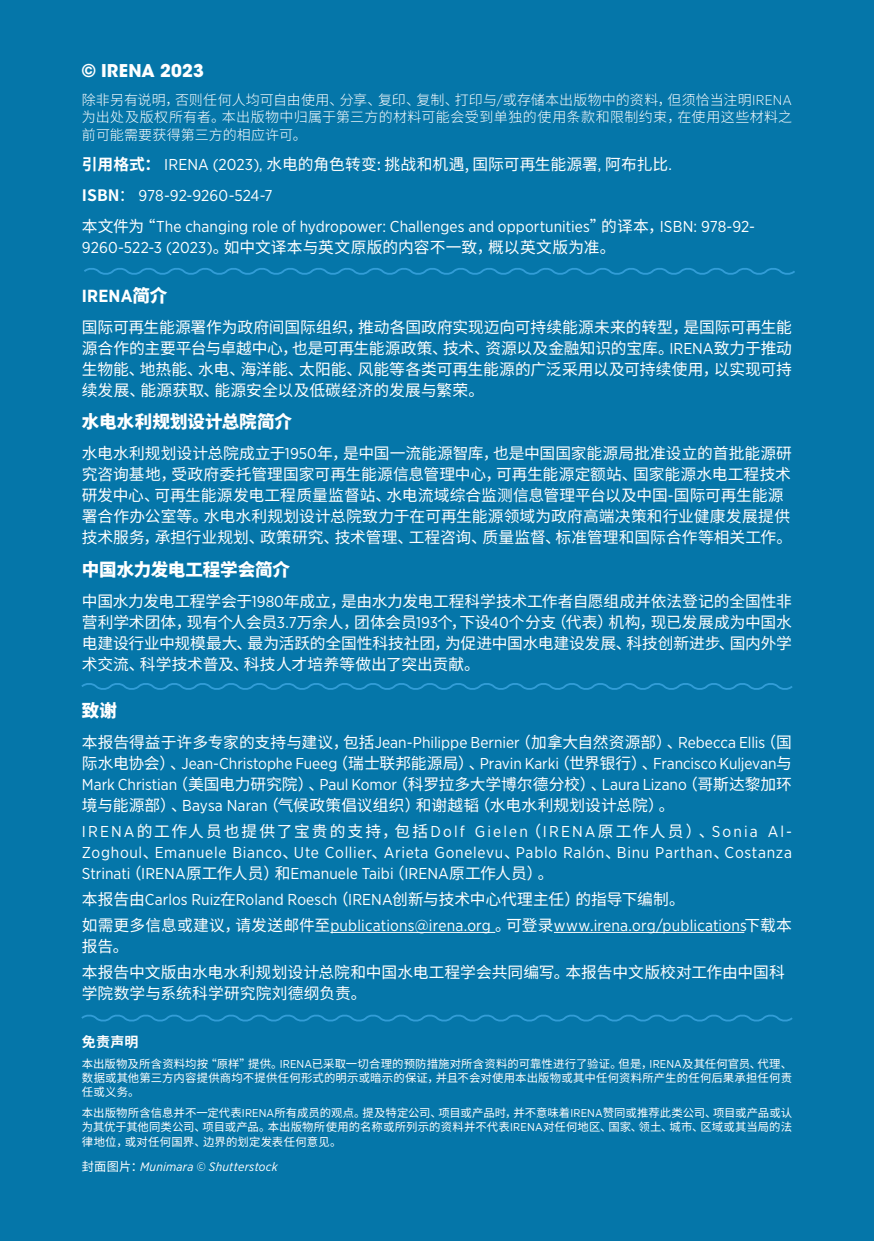
<style>
.page{position:relative;width:874px;height:1241px;background:#fff}
.page>*{position:absolute;margin:0;border:0;box-sizing:border-box;transform-origin:0 0}
.Copyright_Page_Title{font:800 17.5px "Source Han Sans SC";color:#fff}
.Copyright_Page_Title-2{font:700 17.5px "ITC Avant Garde Std";letter-spacing:.01em;color:#fff}
.Copyright_Page_Title-3{font:700 17.5px "Gotham Narrow";letter-spacing:.01em;color:#fff}
.Copyright_Page{font:15.75px/21px "Gotham Narrow";letter-spacing:.005em;color:#fff}
.Copyright_Page-2{font:15.75px/21px "Source Han Sans SC";color:#fff;text-align:justify}
.Txt_Contra_cover{font:300 14px/17.5px "Source Han Sans SC";letter-spacing:.02em;color:#fff;text-align:justify}
.Copyright_Page_Title-4{font:700 14px "Source Han Sans SC";color:#fff}
.About_IRENA{font:italic 12.25px "Gotham Narrow";letter-spacing:.02em;color:#fff}
.Copyright_Page_Title-5{font:11.38px/14px "Source Han Sans SC";letter-spacing:.01em;color:#fff;text-align:justify}
.s1{font-family:"Gotham Narrow"}
.s2{font-weight:700}
.s3{font-family:"Source Han Sans SC";font-weight:700}
.s4{font-family:"Source Han Sans SC"}
.s5{font-family:"Source Han Sans SC";font-weight:800}
.s6{font-family:"Source Han Sans SC";font-style:normal}
.s7{font-style:normal}
</style>
<div class="page">
<div style="left:0;top:0;width:873px;height:1240px;background:#0576a9"></div>
<hr style="left:330px;top:931px;width:165px;height:1px;background:#fff">
<hr style="left:553px;top:931px;width:191px;height:1px;background:#fff">
<svg style="left:84px;top:268px;width:711px;height:7px"></svg>
<svg style="left:81px;top:683px;width:712px;height:7px"></svg>
<svg style="left:81px;top:1014px;width:712px;height:8px"></svg>
<p class="Copyright_Page_Title-2" style="left:82px;top:59px;width:123px">© IRENA 2023</p>
<p class="Txt_Contra_cover" style="left:82px;top:91px;width:711px">除非另有说明，否则任何人均可自由使用、分享、复印、复制、打印与<span class="s1">/</span>或存储本出版物中的资料，但须恰当注明<span class="s1">IRENA</span>为出处及版权所有者。本出版物中归属于第三方的材料可能会受到单独的使用条款和限制约束，在使用这些材料之前可能需要获得第三方的相应许可。</p>
<p class="Copyright_Page-2" style="left:82px;top:154px;width:591px"><span class="s2">引用格式：</span> <span class="s1">IRENA (2023),</span> 水电的角色转变: 挑战和机遇, 国际可再生能源署<span class="s1">,</span> 阿布扎比<span class="s1">.</span></p>
<p class="Copyright_Page" style="left:82px;top:185px;width:192px"><span class="s3">ISBN</span><span class="s4">：</span> 978-92-9260-524-7</p>
<p class="Copyright_Page" style="left:82px;top:216px;width:674px"><span class="s4">本文件为“</span>The changing role of hydropower: Challenges and opportunities<span class="s4">”的译本，</span>ISBN: 978-92-<br>9260-522-3 (2023)<span class="s4">。如中文译本与英文原版的内容不一致，概以英文版为准。</span></p>
<p class="Copyright_Page_Title-3" style="left:82px;top:284px;width:87px">IRENA<span class="s5">简介</span></p>
<p class="Copyright_Page-2" style="left:82px;top:317px;width:711px">国际可再生能源署作为政府间国际组织，推动各国政府实现迈向可持续能源未来的转型，是国际可再生能源合作的主要平台与卓越中心，也是可再生能源政策、技术、资源以及金融知识的宝库。<span class="s1">IRENA</span>致力于推动生物能、地热能、水电、海洋能、太阳能、风能等各类可再生能源的广泛采用以及可持续使用，以实现可持续发展、能源获取、能源安全以及低碳经济的发展与繁荣。</p>
<p class="Copyright_Page_Title" style="left:82px;top:412px;width:211px">水电水利规划设计总院简介</p>
<p class="Copyright_Page-2" style="left:82px;top:443px;width:711px;text-align:left">水电水利规划设计总院成立于<span class="s1">1950</span>年，是中国一流能源智库，也是中国国家能源局批准设立的首批能源研究咨询基地，受政府委托管理国家可再生能源信息管理中心，可再生能源定额站、国家能源水电工程技术研发中心、可再生能源发电工程质量监督站、水电流域综合监测信息管理平台以及中国<span class="s1">-</span>国际可再生能源署合作办公室等。水电水利规划设计总院致力于在可再生能源领域为政府高端决策和行业健康发展提供技术服务，承担行业规划、政策研究、技术管理、工程咨询、质量监督、标准管理和国际合作等相关工作。</p>
<p class="Copyright_Page_Title" style="left:82px;top:559px;width:209px">中国水力发电工程学会简介</p>
<p class="Copyright_Page-2" style="left:82px;top:590px;width:711px">中国水力发电工程学会于<span class="s1">1980</span>年成立，是由水力发电工程科学技术工作者自愿组成并依法登记的全国性非营利学术团体，现有个人会员<span class="s1">3.7</span>万余人，团体会员<span class="s1">193</span>个，下设<span class="s1">40</span>个分支（代表）机构，现已发展成为中国水电建设行业中规模最大、最为活跃的全国性科技社团，为促进中国水电建设发展、科技创新进步、国内外学术交流、科学技术普及、科技人才培养等做出了突出贡献。</p>
<p class="Copyright_Page_Title" style="left:82px;top:700px;width:37px">致谢</p>
<p class="Copyright_Page" style="left:82px;top:731px;width:711px;text-align:justify"><span class="s4">本报告得益于许多专家的支持与建议，包括</span>Jean-Philippe Bernier<span class="s4">（加拿大自然资源部）、</span>Rebecca Ellis<span class="s4">（国际水电协会）、</span>Jean-Christophe Fueeg<span class="s4">（瑞士联邦能源局）、</span>Pravin Karki<span class="s4">（世界银行）、</span>Francisco Kuljevan<span class="s4">与</span>Mark Christian<span class="s4">（美国电力研究院）、</span>Paul Komor<span class="s4">（科罗拉多大学博尔德分校）、</span>Laura Lizano<span class="s4">（哥斯达黎加环境与能源部）、</span>Baysa Naran<span class="s4">（气候政策倡议组织）和谢越韬（水电水利规划设计总院）。</span></p>
<p class="Copyright_Page" style="left:82px;top:820px;width:711px;text-align:justify">IRENA<span class="s4">的工作人员也提供了宝贵的支持，包括</span>Dolf Gielen<span class="s4">（</span>IRENA<span class="s4">原工作人员）、</span>Sonia Al-Zoghoul<span class="s4">、</span>Emanuele Bianco<span class="s4">、</span>Ute Collier<span class="s4">、</span>Arieta Gonelevu<span class="s4">、</span>Pablo Ralón<span class="s4">、</span>Binu Parthan<span class="s4">、</span>Costanza Strinati<span class="s4">（</span>IRENA<span class="s4">原工作人员）和</span>Emanuele Taibi<span class="s4">（</span>IRENA<span class="s4">原工作人员）。</span></p>
<p class="Copyright_Page" style="left:82px;top:888px;width:604px"><span class="s4">本报告由</span>Carlos Ruiz<span class="s4">在</span>Roland Roesch<span class="s4">（</span>IRENA<span class="s4">创新与技术中心代理主任）的指导下编制。</span></p>
<p class="Copyright_Page" style="left:82px;top:914px;width:711px"><span class="s4">如需更多信息或建议，请发送邮件至</span>publications@irena.org <span class="s4">。可登录</span>www.irena.org/publications<span class="s4">下载本报告。</span></p>
<p class="Copyright_Page-2" style="left:82px;top:961px;width:704px">本报告中文版由水电水利规划设计总院和中国水电工程学会共同编写。本报告中文版校对工作由中国科学院数学与系统科学研究院刘德纲负责。</p>
<p class="Copyright_Page_Title-4" style="left:82px;top:1033px;width:58px">免责声明</p>
<p class="Copyright_Page_Title-5" style="left:82px;top:1056px;width:711px">本出版物及所含资料均按“原样”提供。<span class="s1">IRENA</span>已采取一切合理的预防措施对所含资料的可靠性进行了验证。但是，<span class="s1">IRENA</span>及其任何官员、代理、数据或其他第三方内容提供商均不提供任何形式的明示或暗示的保证，并且不会对使用本出版物或其中任何资料所产生的任何后果承担任何责任或义务。</p>
<p class="Copyright_Page_Title-5" style="left:82px;top:1105px;width:711px">本出版物所含信息并不一定代表<span class="s1">IRENA</span>所有成员的观点。提及特定公司、项目或产品时，并不意味着<span class="s1">IRENA</span>赞同或推荐此类公司、项目或产品或认为其优于其他同类公司、项目或产品。本出版物所使用的名称或所列示的资料并不代表<span class="s1">IRENA</span>对任何地区、国家、领土、城市、区域或其当局的法</p>
<p class="Copyright_Page_Title-5" style="left:82px;top:1135px;width:261px">律地位，或对任何国界、边界的划定发表任何意见。</p>
<p class="About_IRENA" style="left:82px;top:1158px;width:197px"><span class="s6">封面图片：</span>Munimara <span class="s7">©</span> Shutterstock</p>
</div>
